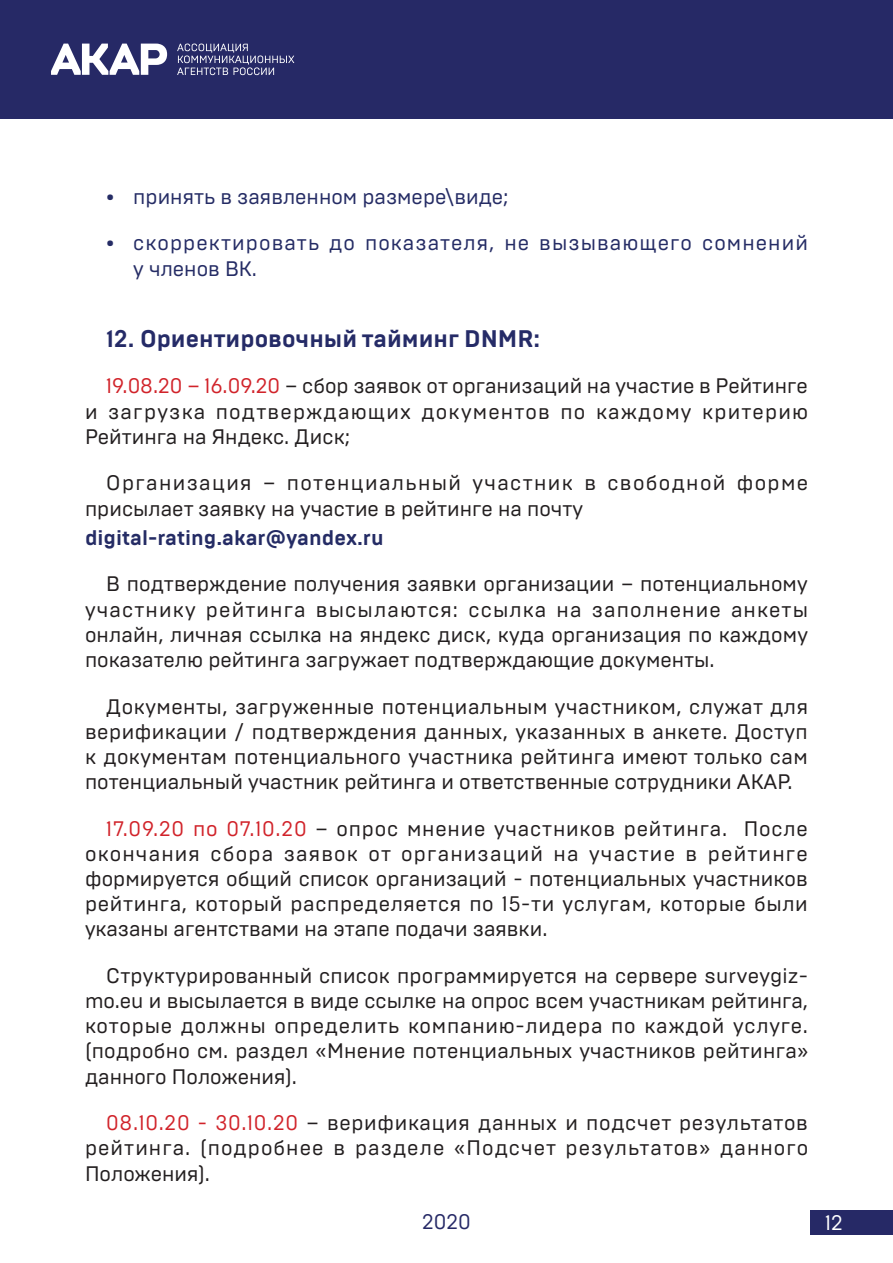
<style>
.page{position:relative;width:893px;height:1263px;background:#fff}
.page>*{position:absolute;margin:0;border:0;box-sizing:border-box;transform-origin:0 0}
.ZAGOLOVOK2{font:700 24px "Brutal Type";color:#252b67}
.text_indent{font:21px/25.2px "Brutal Type";color:#231f20;text-align:justify}
.text_indent-2{font:21px/25.2px "Brutal Type";letter-spacing:.065em;color:#231f20}
.t1{font:21px/25.2px "Brutal Type";letter-spacing:.05em;color:#252c65}
.t2{font:21px "Brutal Type";color:#252c65}
.text_indent-3{font:700 21px "Brutal Type";color:#252c65}
.t3{font:21px "Brutal Type";color:#262966}
.t4{font:21px "Brutal Type";color:#fff}
.s1{color:#d1232a}
</style>
<div class="page">
<div style="left:0;top:0;width:893px;height:119px;background:#262966"></div>
<div style="left:810px;top:1210px;width:83px;height:25px;background:#262966"></div>
<svg style="left:51px;top:44px;width:116px;height:31px"></svg>
<svg style="left:177px;top:44px;width:117px;height:31px"></svg>
<p class="t2" style="left:106px;top:184px;width:403px">• принять в заявленном размере\виде;</p>
<p class="t1" style="left:133px;top:230px;width:676px;text-indent:-27px">• скорректировать до показателя, не вызывающего сомнений у членов ВК.</p>
<p class="ZAGOLOVOK2" style="left:106px;top:324px;width:435px">12. Ориентировочный тайминг DNMR:</p>
<p class="text_indent" style="left:85px;top:373px;width:725px;text-indent:21px"><span class="s1">19.08.20 – 16.09.20</span> – сбор заявок от организаций на участие в Рейтинге и загрузка подтверждающих документов по каждому критерию Рейтинга на Яндекс. Диск;</p>
<p class="text_indent-2" style="left:85px;top:470px;width:725px;text-indent:21px">Организация – потенциальный участник в свободной форме присылает заявку на участие в рейтинге на почту</p>
<p class="text_indent-3" style="left:85px;top:525px;width:300px">digital-rating.akar@yandex.ru</p>
<p class="text_indent" style="left:85px;top:571px;width:724px;text-indent:21px">В подтверждение получения заявки организации – потенциальному участнику рейтинга высылаются: ссылка на заполнение анкеты онлайн, личная ссылка на яндекс диск, куда организация по каждому показателю рейтинга загружает подтверждающие документы.</p>
<p class="text_indent" style="left:85px;top:693px;width:724px;text-indent:21px">Документы, загруженные потенциальным участником, служат для верификации / подтверждения данных, указанных в анкете. Доступ к документам потенциального участника рейтинга имеют только сам потенциальный участник рейтинга и ответственные сотрудники АКАР.</p>
<p class="text_indent" style="left:85px;top:816px;width:724px;text-indent:21px"><span class="s1">17.09.20 по 07.10.20</span> – опрос мнение участников рейтинга. После окончания сбора заявок от организаций на участие в рейтинге формируется общий список организаций - потенциальных участников рейтинга, который распределяется по 15-ти услугам, которые были указаны агентствами на этапе подачи заявки.</p>
<p class="text_indent" style="left:85px;top:963px;width:725px;text-indent:21px">Структурированный список программируется на сервере surveygiz&shy;mo.eu и высылается в виде ссылке на опрос всем участникам рейтинга, которые должны определить компанию-лидера по каждой услуге. (подробно см. раздел «Мнение потенциальных участников рейтинга» данного Положения).</p>
<p class="text_indent" style="left:85px;top:1110px;width:725px;text-indent:21px"><span class="s1">08.10.20 - 30.10.20</span> – верификация данных и подсчет результатов рейтинга. (подробнее в разделе «Подсчет результатов» данного Положения).</p>
<p class="t3" style="left:422px;top:1209px;width:50px">2020</p>
<p class="t4" style="left:825px;top:1210px;width:19px">12</p>
</div>
